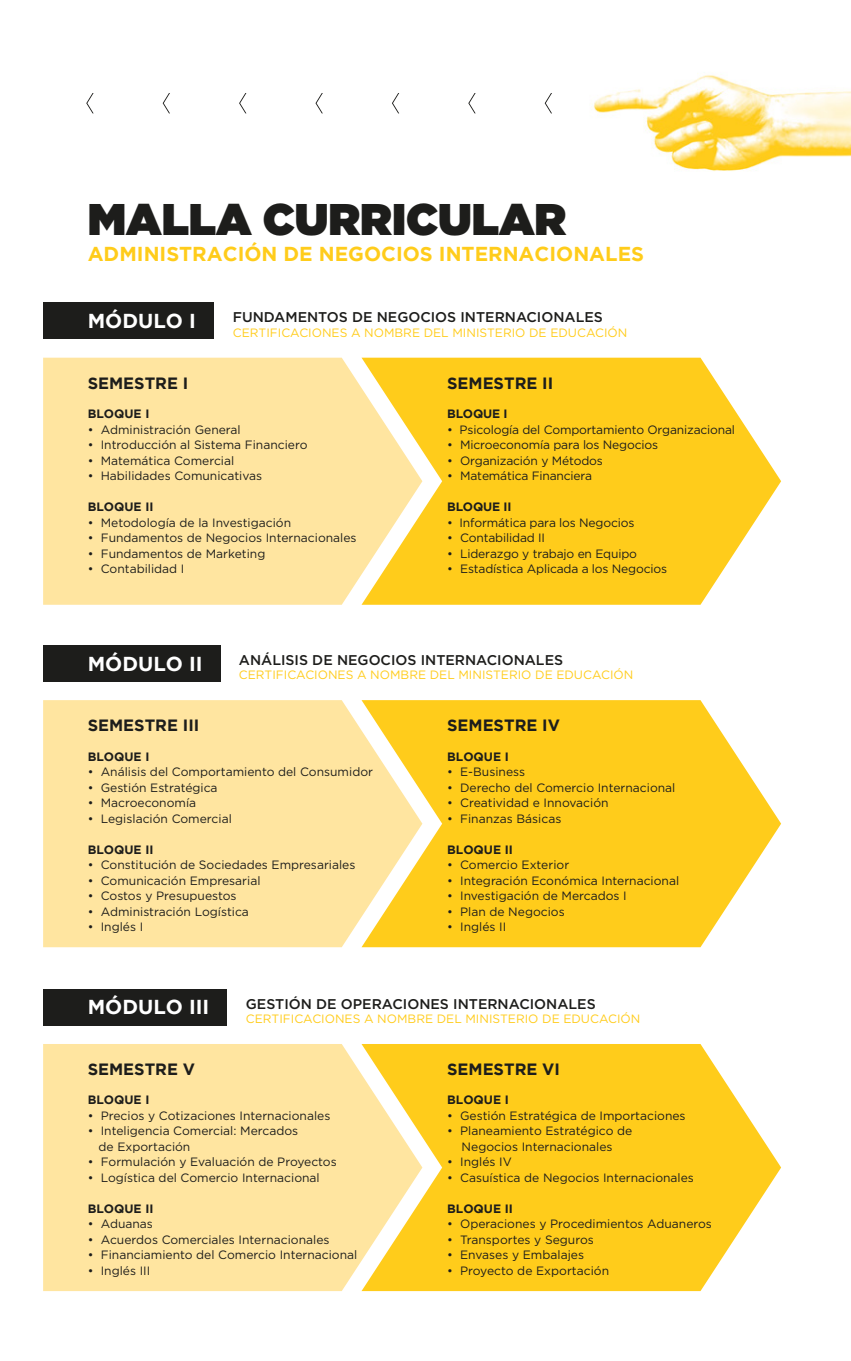
<style>
.page{position:relative;width:851px;height:1361px;background:#fff}
.page>*{position:absolute;margin:0;border:0;box-sizing:border-box;transform-origin:0 0}
.t1{font:900 44.4px "Gotham";color:#1d1d1b}
.t2{font:700 20px "Gotham";color:#ffcc1b}
.t3{font:700 20px "Gotham";color:#fff}
.t4{font:700 16.4px "Gotham";color:#1d1d1b}
.t5{font:500 14px "Gotham";color:#1d1d1b}
.t6{font:12px/15.6px "Gotham";color:#1d1d1b}
.t7{font:12px "Gotham";color:#ffcc1b}
.t8{font:700 12px "Gotham";color:#1d1d1b}
</style>
<div class="page">
<img style="left:593px;top:73px;width:257px;height:98px">
<svg style="left:544px;top:93px;width:8px;height:20px"></svg>
<svg style="left:468px;top:93px;width:7px;height:20px"></svg>
<svg style="left:392px;top:93px;width:7px;height:20px"></svg>
<svg style="left:315px;top:93px;width:8px;height:20px"></svg>
<svg style="left:239px;top:93px;width:7px;height:20px"></svg>
<svg style="left:163px;top:93px;width:7px;height:20px"></svg>
<svg style="left:86px;top:93px;width:8px;height:20px"></svg>
<div style="left:43px;top:358px;width:318px;height:247px;background:#ffe5a0"></div>
<svg style="left:361px;top:358px;width:420px;height:247px;background:#ffd441"></svg>
<div style="left:43px;top:303px;width:170px;height:36px;background:#1d1d1b"></div>
<div style="left:43px;top:700px;width:318px;height:247px;background:#ffe5a0"></div>
<svg style="left:361px;top:700px;width:420px;height:247px;background:#ffd441"></svg>
<div style="left:43px;top:1044px;width:318px;height:247px;background:#ffe5a0"></div>
<svg style="left:361px;top:1044px;width:420px;height:247px;background:#ffd441"></svg>
<div style="left:43px;top:645px;width:177px;height:36px;background:#1d1d1b"></div>
<div style="left:43px;top:989px;width:184px;height:36px;background:#1d1d1b"></div>
<h1 class="t1" style="left:88px;top:187px;width:480px">MALLA CURRICULAR</h1>
<h2 class="t2" style="left:88px;top:243px;width:557px">ADMINISTRACIÓN DE NEGOCIOS INTERNACIONALES</h2>
<h2 class="t3" style="left:88px;top:309px;width:109px">MÓDULO I</h2>
<h3 class="t4" style="left:88px;top:373px;width:102px">SEMESTRE I</h3>
<p class="t5" style="left:233px;top:308px;width:371px">FUNDAMENTOS DE NEGOCIOS INTERNACIONALES</p>
<p class="t7" style="left:233px;top:325px;width:396px">CERTIFICACIONES A NOMBRE DEL MINISTERIO DE EDUCACIÓN</p>
<h3 class="t4" style="left:447px;top:373px;width:108px">SEMESTRE II</h3>
<p class="t8" style="left:88px;top:407px;width:63px">BLOQUE I</p>
<p class="t6" style="left:88px;top:421px;width:154px">• Administración General</p>
<p class="t6" style="left:88px;top:437px;width:221px">• Introducción al Sistema Financiero</p>
<p class="t6" style="left:88px;top:452px;width:148px">• Matemática Comercial</p>
<p class="t6" style="left:88px;top:468px;width:176px">• Habilidades Comunicativas</p>
<p class="t8" style="left:88px;top:500px;width:67px">BLOQUE II</p>
<p class="t6" style="left:88px;top:514px;width:205px">• Metodología de la Investigación</p>
<p class="t6" style="left:88px;top:530px;width:270px">• Fundamentos de Negocios Internacionales</p>
<p class="t6" style="left:88px;top:545px;width:179px">• Fundamentos de Marketing</p>
<p class="t6" style="left:88px;top:561px;width:98px">• Contabilidad I</p>
<p class="t8" style="left:447px;top:407px;width:62px">BLOQUE I</p>
<p class="t6" style="left:447px;top:421px;width:289px">• Psicología del Comportamiento Organizacional</p>
<p class="t6" style="left:447px;top:437px;width:212px">• Microeconomía para los Negocios</p>
<p class="t6" style="left:447px;top:452px;width:157px">• Organización y Métodos</p>
<p class="t6" style="left:447px;top:468px;width:147px">• Matemática Financiera</p>
<p class="t8" style="left:447px;top:500px;width:66px">BLOQUE II</p>
<p class="t6" style="left:447px;top:514px;width:189px">• Informática para los Negocios</p>
<p class="t6" style="left:447px;top:530px;width:99px">• Contabilidad II</p>
<p class="t6" style="left:447px;top:545px;width:191px">• Liderazgo y trabajo en Equipo</p>
<p class="t6" style="left:447px;top:561px;width:221px">• Estadística Aplicada a los Negocios</p>
<h2 class="t3" style="left:88px;top:652px;width:116px">MÓDULO II</h2>
<h3 class="t4" style="left:88px;top:716px;width:113px">SEMESTRE III</h3>
<p class="t5" style="left:239px;top:651px;width:326px">ANÁLISIS DE NEGOCIOS INTERNACIONALES</p>
<p class="t7" style="left:239px;top:667px;width:396px">CERTIFICACIONES A NOMBRE DEL MINISTERIO DE EDUCACIÓN</p>
<h3 class="t4" style="left:447px;top:716px;width:114px">SEMESTRE IV</h3>
<p class="t8" style="left:88px;top:749px;width:63px">BLOQUE I</p>
<p class="t6" style="left:88px;top:764px;width:287px">• Análisis del Comportamiento del Consumidor</p>
<p class="t6" style="left:88px;top:779px;width:131px">• Gestión Estratégica</p>
<p class="t6" style="left:88px;top:795px;width:110px">• Macroeconomía</p>
<p class="t6" style="left:88px;top:810px;width:146px">• Legislación Comercial</p>
<p class="t8" style="left:88px;top:842px;width:67px">BLOQUE II</p>
<p class="t6" style="left:88px;top:857px;width:269px">• Constitución de Sociedades Empresariales</p>
<p class="t6" style="left:88px;top:872px;width:174px">• Comunicación Empresarial</p>
<p class="t6" style="left:88px;top:888px;width:150px">• Costos y Presupuestos</p>
<p class="t6" style="left:88px;top:903px;width:163px">• Administración Logística</p>
<p class="t6" style="left:88px;top:919px;width:57px">• Inglés I</p>
<p class="t8" style="left:447px;top:749px;width:63px">BLOQUE I</p>
<p class="t6" style="left:447px;top:764px;width:79px">• E-Business</p>
<p class="t6" style="left:447px;top:779px;width:230px">• Derecho del Comercio Internacional</p>
<p class="t6" style="left:447px;top:795px;width:163px">• Creatividad e Innovación</p>
<p class="t6" style="left:447px;top:810px;width:116px">• Finanzas Básicas</p>
<p class="t8" style="left:447px;top:842px;width:67px">BLOQUE II</p>
<p class="t6" style="left:447px;top:857px;width:124px">• Comercio Exterior</p>
<p class="t6" style="left:447px;top:872px;width:233px">• Integración Económica Internacional</p>
<p class="t6" style="left:447px;top:888px;width:181px">• Investigación de Mercados I</p>
<p class="t6" style="left:447px;top:903px;width:119px">• Plan de Negocios</p>
<p class="t6" style="left:447px;top:919px;width:61px">• Inglés II</p>
<h2 class="t3" style="left:88px;top:995px;width:123px">MÓDULO III</h2>
<h3 class="t4" style="left:88px;top:1060px;width:109px">SEMESTRE V</h3>
<p class="t5" style="left:246px;top:994px;width:351px">GESTIÓN DE OPERACIONES INTERNACIONALES</p>
<p class="t7" style="left:246px;top:1011px;width:396px">CERTIFICACIONES A NOMBRE DEL MINISTERIO DE EDUCACIÓN</p>
<h3 class="t4" style="left:447px;top:1060px;width:114px">SEMESTRE VI</h3>
<p class="t8" style="left:88px;top:1093px;width:63px">BLOQUE I</p>
<p class="t6" style="left:88px;top:1107px;width:244px">• Precios y Cotizaciones Internacionales</p>
<p class="t6" style="left:99px;top:1123px;width:201px;text-indent:-11px">• Inteligencia Comercial: Mercados de Exportación</p>
<p class="t6" style="left:88px;top:1154px;width:250px">• Formulación y Evaluación de Proyectos</p>
<p class="t6" style="left:88px;top:1169px;width:233px">• Logística del Comercio Internacional</p>
<p class="t8" style="left:88px;top:1201px;width:67px">BLOQUE II</p>
<p class="t6" style="left:88px;top:1216px;width:67px">• Aduanas</p>
<p class="t6" style="left:88px;top:1231px;width:243px">• Acuerdos Comerciales Internacionales</p>
<p class="t6" style="left:88px;top:1247px;width:271px">• Financiamiento del Comercio Internacional</p>
<p class="t6" style="left:88px;top:1262px;width:64px">• Inglés III</p>
<p class="t8" style="left:447px;top:1093px;width:63px">BLOQUE I</p>
<p class="t6" style="left:447px;top:1107px;width:240px">• Gestión Estratégica de Importaciones</p>
<p class="t6" style="left:447px;top:1123px;width:187px;text-align:center">• Planeamiento Estratégico de<br>Negocios Internacionales</p>
<p class="t6" style="left:447px;top:1154px;width:66px">• Inglés IV</p>
<p class="t6" style="left:447px;top:1169px;width:248px">• Casuística de Negocios Internacionales</p>
<p class="t8" style="left:447px;top:1201px;width:67px">BLOQUE II</p>
<p class="t6" style="left:447px;top:1216px;width:266px">• Operaciones y Procedimientos Aduaneros</p>
<p class="t6" style="left:447px;top:1231px;width:148px">• Transportes y Seguros</p>
<p class="t6" style="left:447px;top:1247px;width:138px">• Envases y Embalajes</p>
<p class="t6" style="left:447px;top:1262px;width:163px">• Proyecto de Exportación</p>
</div>
